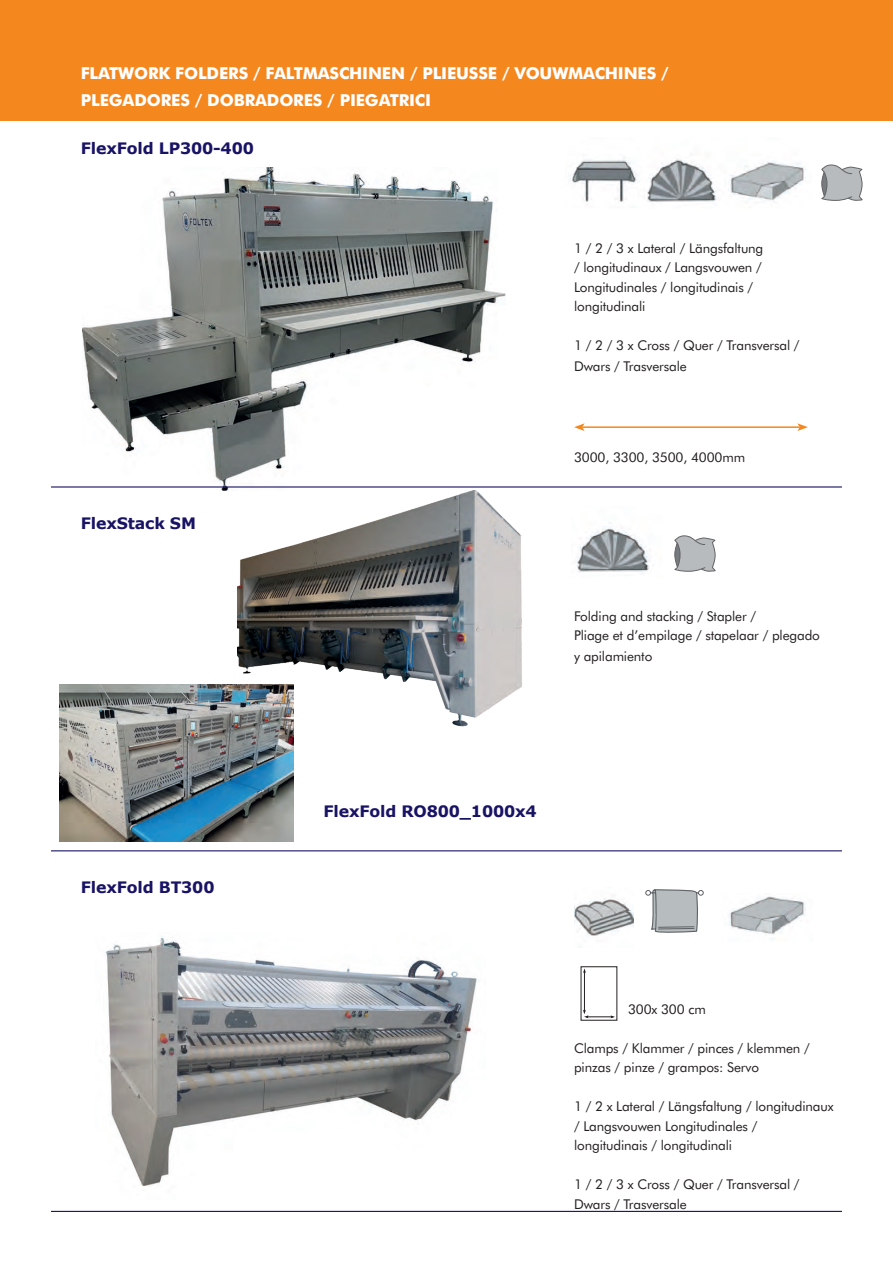
<style>
.page{position:relative;width:893px;height:1263px;background:#fff}
.page>*{position:absolute;margin:0;border:0;box-sizing:border-box;transform-origin:0 0}
.t1{font:700 16.5px/27px "Futura BT";letter-spacing:-.01em;color:#fff}
.t2{font:700 15.75px "Verdana";letter-spacing:-.01em;color:#191364}
.t3{font:13.5px/19.5px "Futura BT";letter-spacing:-.01em;color:#231f20}
</style>
<div class="page">
<img style="left:105px;top:937px;width:374px;height:250px">
<img style="left:83px;top:168px;width:422px;height:322px">
<div style="left:0;top:0;width:893px;height:121px;background:#f5871f"></div>
<img style="left:237px;top:491px;width:285px;height:237px">
<hr style="left:51px;top:486px;width:791px;height:1px;background:#191364">
<hr style="left:51px;top:850px;width:791px;height:1px;background:#191364">
<hr style="left:51px;top:1211px;width:791px;height:1px;background:#191364">
<img style="left:570px;top:157px;width:236px;height:45px">
<img style="left:728px;top:896px;width:78px;height:44px">
<img style="left:575px;top:523px;width:76px;height:50px">
<hr style="left:582px;top:426px;width:218px;height:2px;background:#f5871f">
<svg style="left:574px;top:423px;width:11px;height:8px"></svg>
<svg style="left:797px;top:423px;width:11px;height:8px"></svg>
<hr style="left:584px;top:972px;width:1px;height:40px;background:#231f20">
<svg style="left:583px;top:1010px;width:32px;height:8px"></svg>
<svg style="left:645px;top:889px;width:59px;height:44px"></svg>
<img style="left:574px;top:898px;width:60px;height:38px">
<svg style="left:821px;top:165px;width:42px;height:36px;background:#b3b6b8"></svg>
<svg style="left:674px;top:535px;width:42px;height:37px;background:#b4b7b9"></svg>
<img style="left:60px;top:685px;width:233px;height:156px">
<p class="t1" style="left:81px;top:60px;width:589px">FLATWORK FOLDERS / FALTMASCHINEN / PLIEUSSE / VOUWMACHINES /<br>PLEGADORES / DOBRADORES / PIEGATRICI</p>
<p class="t2" style="left:81px;top:138px;width:175px">FlexFold LP300-400</p>
<p class="t3" style="left:574px;top:238px;width:191px">1 / 2 / 3 x Lateral / Längsfaltung / longitudinaux / Langsvouwen /<br>Longitudinales / longitudinais / longitudinali</p>
<p class="t3" style="left:574px;top:335px;width:227px;line-height:21px">1 / 2 / 3 x Cross / Quer / Transversal /<br>Dwars / Trasversale</p>
<p class="t2" style="left:81px;top:513px;width:117px">FlexStack SM</p>
<p class="t2" style="left:81px;top:877px;width:135px">FlexFold BT300</p>
<p class="t3" style="left:574px;top:447px;width:173px">3000, 3300, 3500, 4000mm</p>
<p class="t3" style="left:574px;top:606px;width:247px">Folding and stacking / Stapler /<br>Pliage et d’empilage / stapelaar / plegado</p>
<p class="t3" style="left:574px;top:647px;width:80px">y apilamiento</p>
<p class="t2" style="left:323px;top:801px;width:215px">FlexFold RO800_1000x4</p>
<p class="t3" style="left:628px;top:999px;width:79px">300x 300 cm</p>
<p class="t3" style="left:574px;top:1038px;width:237px">Clamps / Klammer / pinces / klemmen / pinzas / pinze / grampos: Servo</p>
<p class="t3" style="left:574px;top:1096px;width:261px">1 / 2 x Lateral / Längsfaltung / longitudinaux / Langsvouwen Longitudinales / longitudinais / longitudinali</p>
<p class="t3" style="left:574px;top:1174px;width:227px">1 / 2 / 3 x Cross / Quer / Transversal /<br>Dwars / Trasversale</p>
</div>
